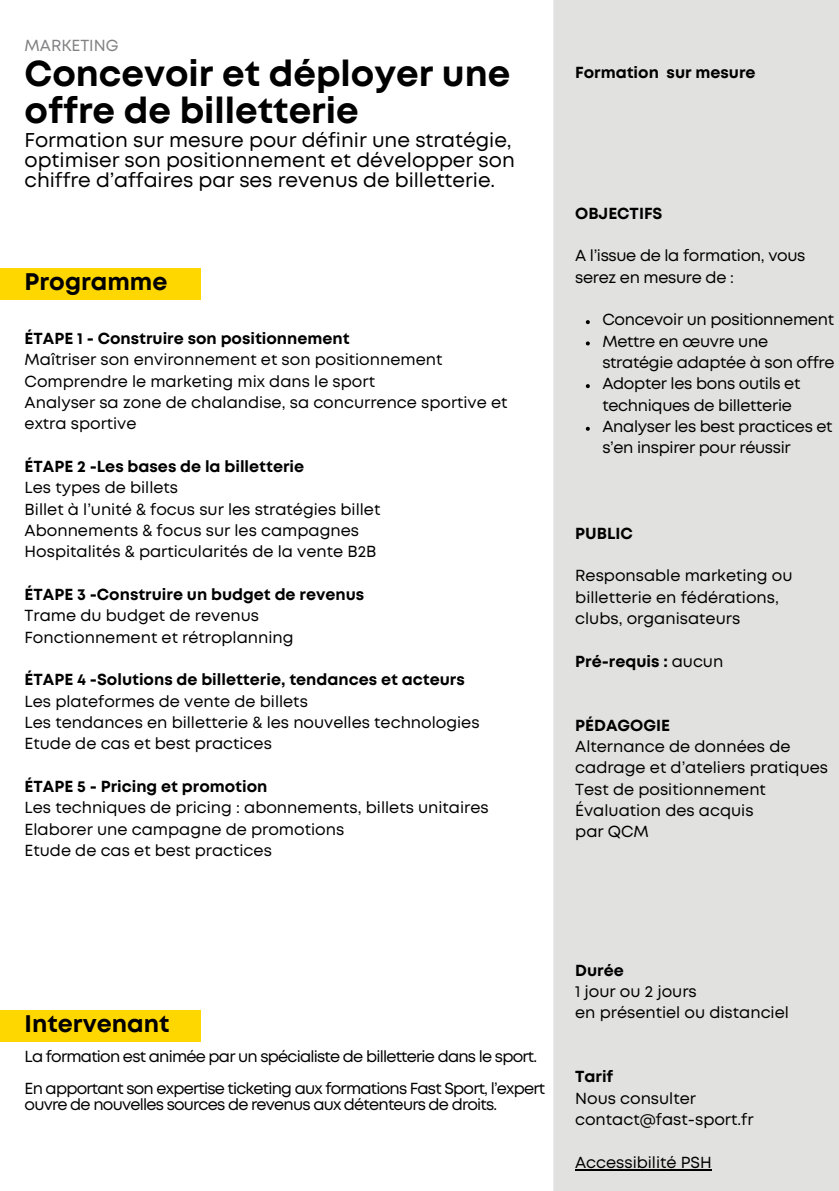
<style>
.page{position:relative;width:839px;height:1191px;background:#fff}
.page>*{position:absolute;margin:0;border:0;box-sizing:border-box;transform-origin:0 0}
.t1{font:700 36px/37.4px "Mont";color:#000}
.t2{font:700 24px "Mont";color:#000}
.t3{font:20px/20px "Mont";color:#000}
.t4{font:16px/21.4px "Mont";color:#000}
.t5{font:700 16px "Mont";color:#000}
.t6{font:16px/21.4px "Mont";letter-spacing:-.02em;color:#000}
.t7{font:16px/16px "Mont";letter-spacing:-.05em;color:#000}
.t8{font:16px "Mont";color:#818082}
.s1{font-weight:400}
</style>
<div class="page">
<div style="left:553px;top:0;width:285px;height:1191px;background:#e1e1e0"></div>
<div style="left:0;top:269px;width:201px;height:31px;background:#ffd700"></div>
<div style="left:0;top:1010px;width:201px;height:32px;background:#ffd700"></div>
<svg style="left:585px;top:320px;width:4px;height:4px"></svg>
<svg style="left:585px;top:341px;width:4px;height:4px"></svg>
<svg style="left:585px;top:384px;width:4px;height:4px"></svg>
<svg style="left:585px;top:427px;width:4px;height:4px"></svg>
<hr style="left:575px;top:1169px;width:136px;height:1px;background:#000">
<h4 class="t8" style="left:25px;top:40px;width:95px">MARKETING</h4>
<h4 class="t1" style="left:25px;top:57px;width:487px">Concevoir et déployer une offre de billetterie</h4>
<h4 class="t3" style="left:25px;top:132px;width:491px">Formation sur mesure pour définir une stratégie, optimiser son positionnement et développer son chiffre d’affaires par ses revenus de billetterie.</h4>
<h2 class="t2" style="left:25px;top:273px;width:144px">Programme</h2>
<p class="t5" style="left:25px;top:332px;width:326px">ÉTAPE 1 - Construire son positionnement</p>
<p class="t4" style="left:25px;top:350px;width:419px">Maîtriser son environnement et son positionnement</p>
<p class="t4" style="left:25px;top:372px;width:352px">Comprendre le marketing mix dans le sport</p>
<p class="t4" style="left:25px;top:393px;width:484px">Analyser sa zone de chalandise, sa concurrence sportive et extra sportive</p>
<p class="t5" style="left:25px;top:460px;width:281px">ÉTAPE 2 -Les bases de la billetterie</p>
<h3 class="t4" style="left:25px;top:478px;width:155px">Les types de billets</h3>
<p class="t4" style="left:25px;top:500px;width:357px">Billet à l’unité &amp; focus sur les stratégies billet</p>
<p class="t4" style="left:25px;top:521px;width:336px">Abonnements &amp; focus sur les campagnes</p>
<p class="t4" style="left:25px;top:542px;width:353px">Hospitalités &amp; particularités de la vente B2B</p>
<p class="t5" style="left:25px;top:588px;width:341px">ÉTAPE 3 -Construire un budget de revenus</p>
<p class="t4" style="left:25px;top:606px;width:236px">Trame du budget de revenus</p>
<p class="t4" style="left:25px;top:628px;width:270px">Fonctionnement et rétroplanning</p>
<p class="t5" style="left:25px;top:674px;width:442px">ÉTAPE 4 -Solutions de billetterie, tendances et acteurs</p>
<p class="t4" style="left:25px;top:692px;width:285px">Les plateformes de vente de billets</p>
<p class="t4" style="left:25px;top:713px;width:456px">Les tendances en billetterie &amp; les nouvelles technologies</p>
<p class="t4" style="left:25px;top:734px;width:249px">Etude de cas et best practices</p>
<p class="t5" style="left:25px;top:780px;width:244px">ÉTAPE 5 - Pricing et promotion</p>
<p class="t4" style="left:25px;top:798px;width:465px">Les techniques de pricing : abonnements, billets unitaires</p>
<p class="t4" style="left:25px;top:820px;width:321px">Elaborer une campagne de promotions</p>
<p class="t4" style="left:25px;top:841px;width:249px">Etude de cas et best practices</p>
<h3 class="t5" style="left:575px;top:67px;width:182px">Formation sur mesure</h3>
<p class="t5" style="left:575px;top:207px;width:89px">OBJECTIFS</p>
<p class="t6" style="left:575px;top:246px;width:232px">A l’issue de la formation, vous serez en mesure de :</p>
<p class="t6" style="left:602px;top:310px;width:233px">Concevoir un positionnement</p>
<p class="t6" style="left:602px;top:332px;width:234px">Mettre en œuvre une stratégie adaptée à son offre</p>
<p class="t6" style="left:602px;top:374px;width:200px">Adopter les bons outils et techniques de billetterie</p>
<p class="t6" style="left:602px;top:417px;width:232px">Analyser les best practices et s’en inspirer pour réussir</p>
<p class="t5" style="left:575px;top:527px;width:59px">PUBLIC</p>
<p class="t4" style="left:575px;top:566px;width:219px">Responsable marketing ou billetterie en fédérations, clubs, organisateurs</p>
<p class="t5" style="left:575px;top:655px;width:149px">Pré-requis : <span class="s1">aucun</span></p>
<p class="t5" style="left:575px;top:719px;width:96px">PÉDAGOGIE</p>
<p class="t4" style="left:575px;top:737px;width:254px">Alternance de données de cadrage et d’ateliers pratiques</p>
<p class="t4" style="left:575px;top:779px;width:192px">Test de positionnement</p>
<p class="t4" style="left:575px;top:801px;width:180px">Évaluation des acquis</p>
<p class="t4" style="left:575px;top:822px;width:75px">par QCM</p>
<h1 class="t2" style="left:25px;top:1014px;width:146px">Intervenant</h1>
<p class="t7" style="left:25px;top:1049px;width:514px">La formation est animée par un spécialiste de billetterie dans le sport.</p>
<p class="t7" style="left:25px;top:1081px;width:522px">En apportant son expertise ticketing aux formations Fast Sport, l’expert ouvre de nouvelles sources de revenus aux détenteurs de droits.</p>
<p class="t5" style="left:575px;top:964px;width:50px">Durée</p>
<p class="t4" style="left:575px;top:982px;width:123px">1 jour ou 2 jours</p>
<p class="t4" style="left:575px;top:1003px;width:215px">en présentiel ou distanciel</p>
<p class="t5" style="left:575px;top:1071px;width:40px">Tarif</p>
<h1 class="t4" style="left:575px;top:1089px;width:122px">Nous consulter</h1>
<p class="t4" style="left:575px;top:1110px;width:180px">contact@fast-sport.fr</p>
<p class="t4" style="left:575px;top:1153px;width:138px">Accessibilité PSH</p>
</div>
